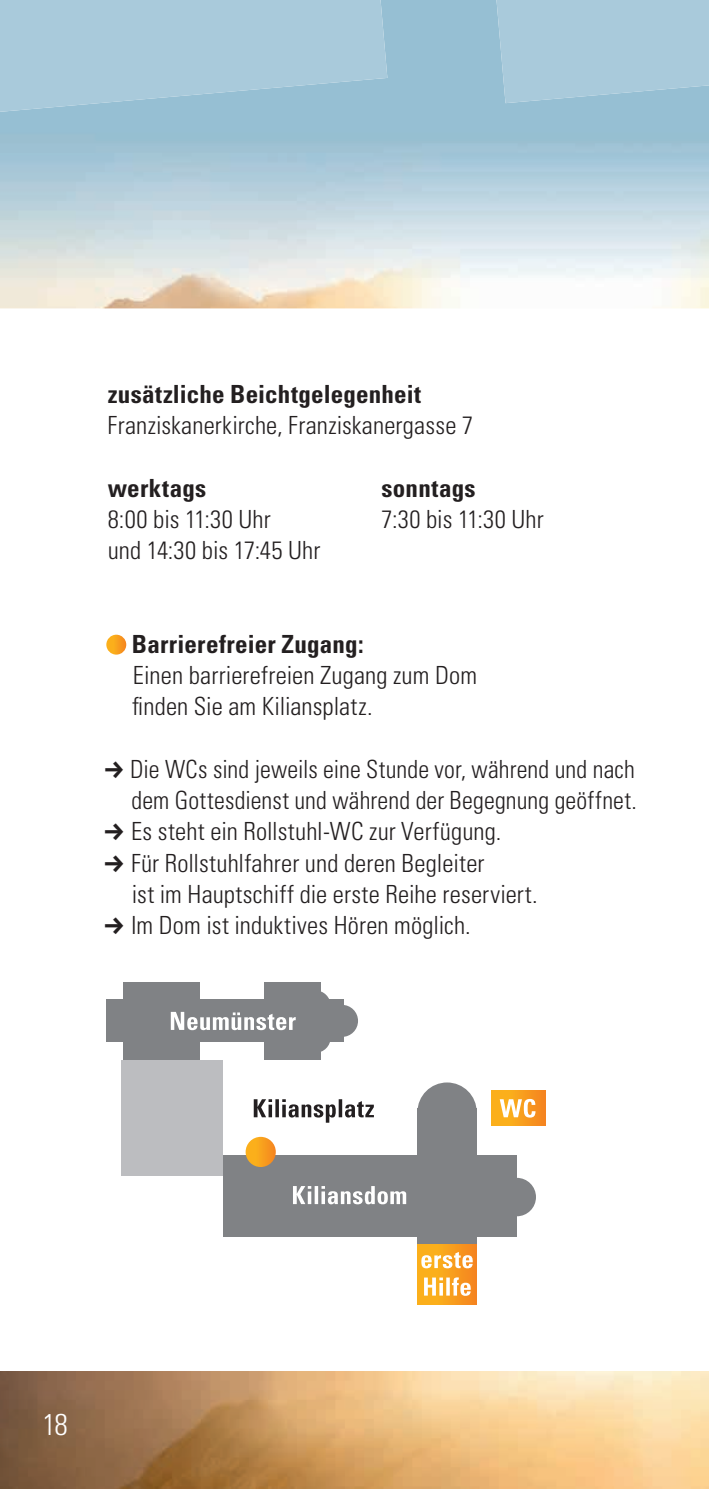
<style>
.page{position:relative;width:709px;height:1489px;background:#fff}
.page>*{position:absolute;margin:0;border:0;box-sizing:border-box;transform-origin:0 0}
.t1{font:300 condensed 30px "Univers LT Std";color:#fff}
.t2{font:300 condensed 25px/31.2px "Univers LT Std";letter-spacing:.005em;color:#231f20}
.t3{font:700 condensed 25px "Univers LT Std";letter-spacing:.01em;color:#231f20}
.s1{font-family:"Fira Sans";font-weight:700;font-stretch:normal}
</style>
<div class="page">
<img style="left:0;top:1371px;width:709px;height:117px">
<svg style="left:0;top:308px;width:709px;height:1px"></svg>
<img style="left:496px;top:0;width:213px;height:103px">
<svg style="left:106px;top:634px;width:20px;height:20px"></svg>
<div style="left:491px;top:1090px;width:54px;height:35px;background:linear-gradient(to right,#fcb91a,#f58921)"></div>
<div style="left:223px;top:1155px;width:293px;height:82px;background:#808285"></div>
<div style="left:417px;top:1108px;width:59px;height:172px;background:#808285"></div>
<div style="left:497px;top:1177px;width:39px;height:39px;background:#808285;border-radius:50%"></div>
<div style="left:417px;top:1082px;width:59px;height:59px;background:#808285;border-radius:50%"></div>
<div style="left:417px;top:1244px;width:60px;height:59px;background:linear-gradient(to right,#fcba1c,#f58921)"></div>
<div style="left:106px;top:999px;width:238px;height:42px;background:#808285"></div>
<div style="left:123px;top:982px;width:76px;height:77px;background:#808285"></div>
<div style="left:264px;top:982px;width:56px;height:77px;background:#808285"></div>
<div style="left:326px;top:1004px;width:32px;height:32px;background:#808285;border-radius:50%"></div>
<div style="left:300px;top:990px;width:30px;height:30px;background:#808285;border-radius:50%"></div>
<div style="left:300px;top:1022px;width:30px;height:30px;background:#808285;border-radius:50%"></div>
<svg style="left:293px;top:1186px;width:113px;height:18px"></svg>
<svg style="left:254px;top:1099px;width:120px;height:23px"></svg>
<svg style="left:499px;top:1098px;width:36px;height:19px"></svg>
<svg style="left:424px;top:1277px;width:47px;height:18px"></svg>
<svg style="left:421px;top:1251px;width:52px;height:17px"></svg>
<svg style="left:171px;top:1011px;width:125px;height:19px"></svg>
<div style="left:121px;top:1059px;width:102px;height:116px;background:#bcbdc0"></div>
<svg style="left:246px;top:1136px;width:30px;height:30px"></svg>
<p class="t3" style="left:108px;top:378px;width:315px">zusätzliche Beichtgelegenheit</p>
<p class="t2" style="left:108px;top:409px;width:367px">Franziskanerkirche, Franziskanergasse 7</p>
<p class="t3" style="left:108px;top:472px;width:100px">werktags</p>
<p class="t3" style="left:381px;top:472px;width:96px">sonntags</p>
<p class="t2" style="left:108px;top:503px;width:164px">8:00 bis 11:30 Uhr</p>
<p class="t2" style="left:381px;top:503px;width:164px">7:30 bis 11:30 Uhr</p>
<p class="t2" style="left:108px;top:534px;width:214px">und 14:30 bis 17:45 Uhr</p>
<p class="t3" style="left:132px;top:628px;width:233px">Barrierefreier Zugang:</p>
<p class="t2" style="left:132px;top:659px;width:346px">Einen barrierefreien Zugang zum Dom finden Sie am Kiliansplatz.</p>
<p class="t2" style="left:103px;top:753px;width:535px;text-align:right"><span class="s1">→</span> Die WCs sind jeweils eine Stunde vor, während und nach dem Gottesdienst und während der Begegnung geöffnet.</p>
<p class="t2" style="left:103px;top:816px;width:400px"><span class="s1">→</span> Es steht ein Rollstuhl-WC zur Verfügung.</p>
<p class="t2" style="left:132px;top:847px;width:407px;text-indent:-29px"><span class="s1">→</span> Für Rollstuhlfahrer und deren Begleiter<br>ist im Hauptschiff die erste Reihe reserviert.</p>
<p class="t2" style="left:103px;top:909px;width:369px"><span class="s1">→</span> Im Dom ist induktives Hören möglich.</p>
<p class="t1" style="left:43px;top:1405px;width:27px">18</p>
</div>
